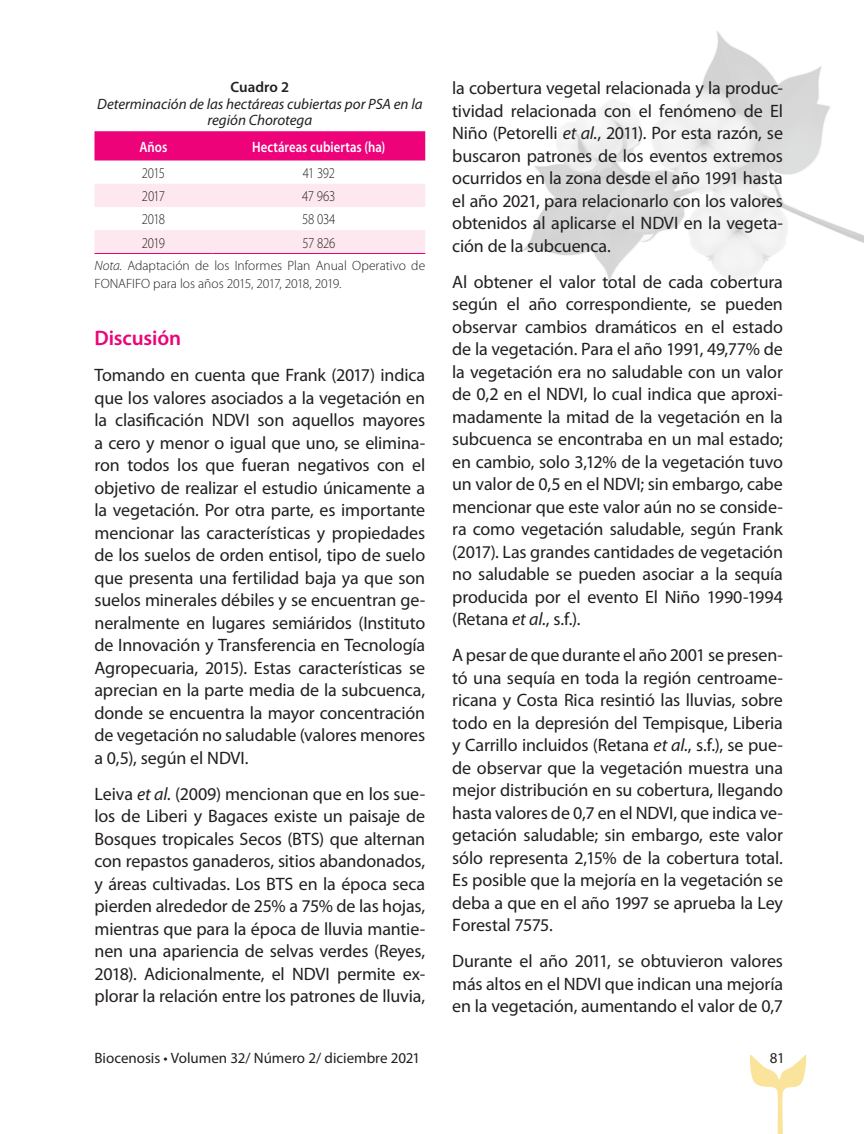
<style>
.page{position:relative;width:864px;height:1134px;background:#fff}
.page>*{position:absolute;margin:0;border:0;box-sizing:border-box;transform-origin:0 0}
.t1{font:600 21px "Myriad Pro";letter-spacing:-.005em;color:#ed027a}
.t2{font:18px/22.5px "Myriad Pro";letter-spacing:-.005em;color:#231f20;text-align:justify}
.t3{font:italic 15px/16.5px "Myriad Pro";color:#231f20;text-align:center}
.t4{font:15px "Myriad Pro";color:#231f20}
.t5{font:300 15px "Myriad Pro";letter-spacing:-.03em;color:#231f20;scale:.85 1}
.t6{font:600 15px "Myriad Pro";color:#fff;scale:.85 1}
.t7{font:600 15px "Myriad Pro";color:#231f20}
.t8{font:300 13.5px/18px "Myriad Pro";color:#231f20}
.s1{font-style:italic}
</style>
<div class="page">
<svg style="left:750px;top:1054px;width:57px;height:80px"></svg>
<img style="left:522px;top:31px;width:342px;height:250px">
<div style="left:94px;top:131px;width:331px;height:29px;background:#ed027a"></div>
<svg style="left:94px;top:184px;width:331px;height:69px"></svg>
<hr style="left:94px;top:253px;width:118px;height:1px;background:#ed027a">
<hr style="left:212px;top:253px;width:213px;height:1px;background:#ed027a">
<p class="t7" style="left:231px;top:79px;width:60px">Cuadro 2</p>
<p class="t3" style="left:97px;top:96px;width:327px">Determinación de las hectáreas cubiertas por PSA en la región Chorotega</p>
<p class="t6" style="left:139px;top:138px;width:34px">Años</p>
<p class="t6" style="left:252px;top:138px;width:158px">Hectáreas cubiertas (ha)</p>
<p class="t5" style="left:142px;top:165px;width:29px">2015</p>
<p class="t5" style="left:303px;top:165px;width:39px">41 392</p>
<p class="t5" style="left:142px;top:188px;width:28px">2017</p>
<p class="t5" style="left:302px;top:188px;width:40px">47 963</p>
<p class="t5" style="left:142px;top:211px;width:29px">2018</p>
<p class="t5" style="left:302px;top:211px;width:41px">58 034</p>
<p class="t5" style="left:142px;top:234px;width:29px">2019</p>
<p class="t5" style="left:302px;top:234px;width:40px">57 826</p>
<p class="t8" style="left:94px;top:257px;width:332px"><span class="s1">Nota.</span> Adaptación de los Informes Plan Anual Operativo de<br>FONAFIFO para los años 2015, 2017, 2018, 2019.</p>
<p class="t1" style="left:94px;top:327px;width:88px">Discusión</p>
<p class="t2" style="left:94px;top:364px;width:332px">Tomando en cuenta que Frank (2017) indica que los valores asociados a la vegetación en la clasificación NDVI son aquellos mayores a cero y menor o igual que uno, se elimina&shy;ron todos los que fueran negativos con el objetivo de realizar el estudio únicamente a la vegetación. Por otra parte, es importante mencionar las características y propiedades de los suelos de orden entisol, tipo de suelo que presenta una fertilidad baja ya que son suelos minerales débiles y se encuentran ge&shy;neralmente en lugares semiáridos (Instituto de Innovación y Transferencia en Tecnología Agropecuaria, 2015). Estas características se aprecian en la parte media de la subcuenca, donde se encuentra la mayor concentración de vegetación no saludable (valores menores a 0,5), según el NDVI.</p>
<p class="t2" style="left:94px;top:783px;width:332px">Leiva <span class="s1">et al.</span> (2009) mencionan que en los sue&shy;los de Liberi y Bagaces existe un paisaje de Bosques tropicales Secos (BTS) que alternan con repastos ganaderos, sitios abandonados, y áreas cultivadas. Los BTS en la época seca pierden alrededor de 25% a 75% de las hojas, mientras que para la época de lluvia mantie&shy;nen una apariencia de selvas verdes (Reyes, 2018). Adicionalmente, el NDVI permite ex&shy;plorar la relación entre los patrones de lluvia,</p>
<p class="t2" style="left:452px;top:78px;width:332px">la cobertura vegetal relacionada y la produc&shy;tividad relacionada con el fenómeno de El Niño (Petorelli <span class="s1">et al.</span>, 2011). Por esta razón, se buscaron patrones de los eventos extremos ocurridos en la zona desde el año 1991 hasta el año 2021, para relacionarlo con los valores obtenidos al aplicarse el NDVI en la vegeta&shy;ción de la subcuenca.</p>
<p class="t2" style="left:452px;top:271px;width:332px">Al obtener el valor total de cada cobertura según el año correspondiente, se pueden observar cambios dramáticos en el estado de la vegetación. Para el año 1991, 49,77% de la vegetación era no saludable con un valor de 0,2 en el NDVI, lo cual indica que aproxi&shy;madamente la mitad de la vegetación en la subcuenca se encontraba en un mal estado; en cambio, solo 3,12% de la vegetación tuvo un valor de 0,5 en el NDVI; sin embargo, cabe mencionar que este valor aún no se conside&shy;ra como vegetación saludable, según Frank (2017). Las grandes cantidades de vegetación no saludable se pueden asociar a la sequía producida por el evento El Niño 1990-1994 (Retana <span class="s1">et al.</span>, s.f.).</p>
<p class="t2" style="left:452px;top:645px;width:332px">A pesar de que durante el año 2001 se presen&shy;tó una sequía en toda la región centroame&shy;ricana y Costa Rica resintió las lluvias, sobre todo en la depresión del Tempisque, Liberia y Carrillo incluidos (Retana <span class="s1">et al.</span>, s.f.), se pue&shy;de observar que la vegetación muestra una mejor distribución en su cobertura, llegando hasta valores de 0,7 en el NDVI, que indica ve&shy;getación saludable; sin embargo, este valor sólo representa 2,15% de la cobertura total.<br>Es posible que la mejoría en la vegetación se deba a que en el año 1997 se aprueba la Ley Forestal 7575.</p>
<p class="t2" style="left:452px;top:951px;width:332px">Durante el año 2011, se obtuvieron valores más altos en el NDVI que indican una mejoría en la vegetación, aumentando el valor de 0,7</p>
<p class="t4" style="left:94px;top:1050px;width:327px">Biocenosis • Volumen 32/ Número 2/ diciembre 2021</p>
<p class="t4" style="left:770px;top:1050px;width:16px">81</p>
</div>
